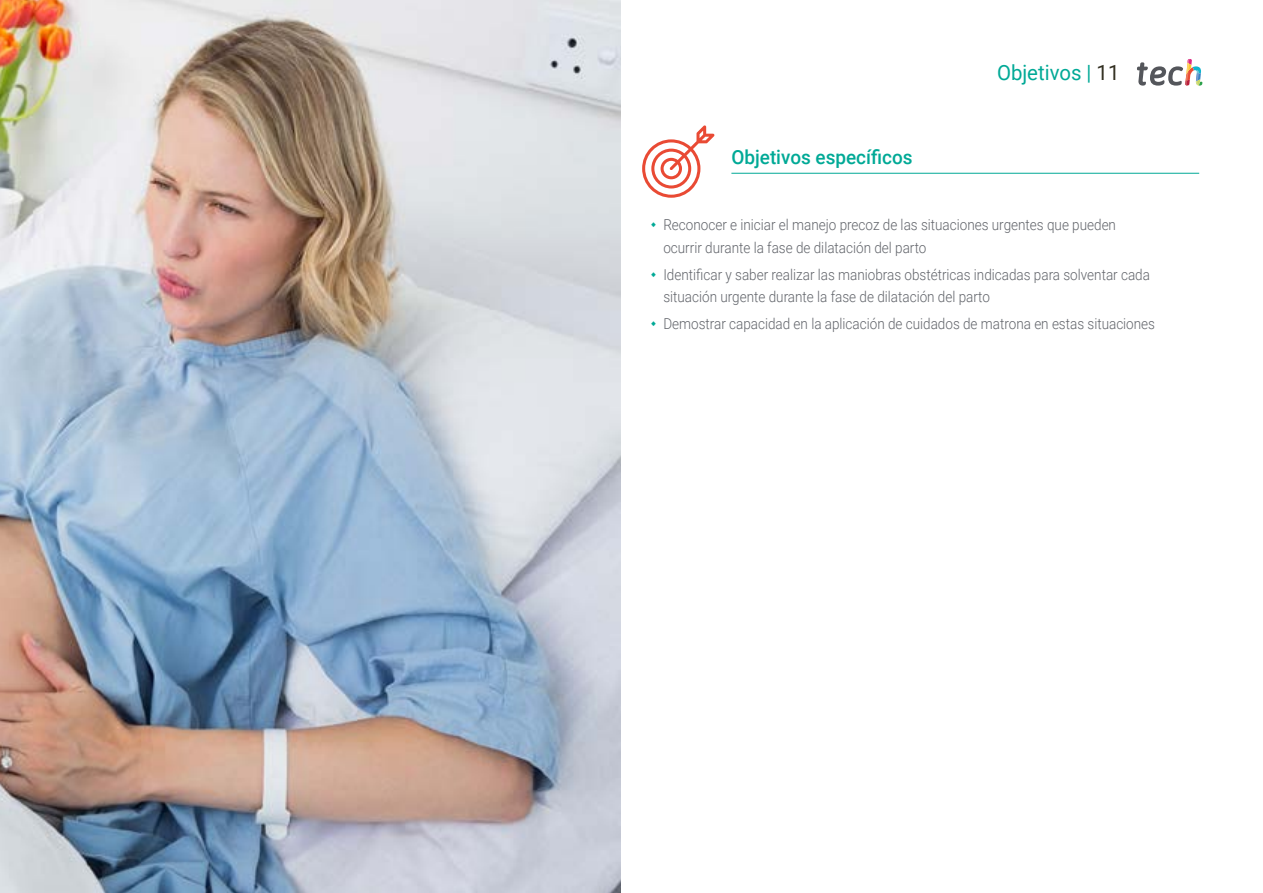
<style>
.page{position:relative;width:1263px;height:893px;background:#fff}
.page>*{position:absolute;margin:0;border:0;box-sizing:border-box;transform-origin:0 0}
.t1{font:21px "Roboto";color:#00a996}
.t2{font:500 19.5px "Roboto";color:#00a996}
.t3{font:300 15px/22.5px "Roboto";color:#61646a;scale:.9 1}
.s1{color:#312e20}
</style>
<div class="page">
<svg style="left:642px;top:125px;width:72px;height:73px"></svg>
<hr style="left:731px;top:173px;width:468px;height:1px;background:#00a996">
<img style="left:0;top:0;width:621px;height:893px">
<svg style="left:1137px;top:59px;width:65px;height:27px"></svg>
<h2 class="t2" style="left:731px;top:144px;width:183px">Objetivos específicos</h2>
<h1 class="t1" style="left:997px;top:57px;width:124px">Objetivos | <span class="s1">11</span></h1>
<p class="t3" style="left:663px;top:213px;width:504px">Reconocer e iniciar el manejo precoz de las situaciones urgentes que pueden ocurrir durante la fase de dilatación del parto</p>
<p class="t3" style="left:663px;top:262px;width:542px">Identificar y saber realizar las maniobras obstétricas indicadas para solventar cada situación urgente durante la fase de dilatación del parto</p>
<p class="t3" style="left:663px;top:312px;width:548px">Demostrar capacidad en la aplicación de cuidados de matrona en estas situaciones</p>
</div>
